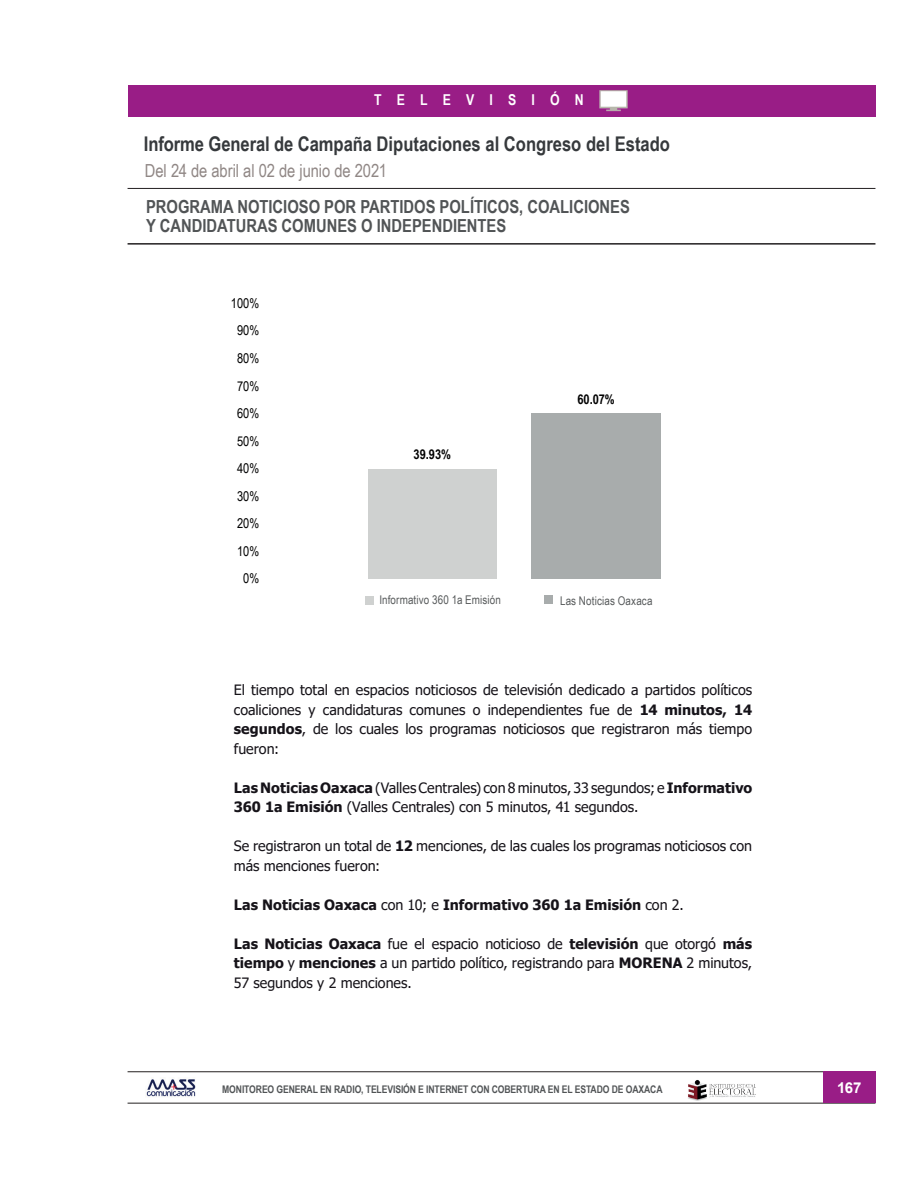
<style>
.page{position:relative;width:918px;height:1188px;background:#fff}
.page>*{position:absolute;margin:0;border:0;box-sizing:border-box;transform-origin:0 0}
.t1{font:700 20.25px "Arial Narrow";color:#36393c}
.t2{font:700 18px/19.5px "Arial Narrow";color:#515456}
.t3{font:18px "Arial Narrow";letter-spacing:-.005em;color:#908785}
.t4{font:700 15px "Arial Narrow";letter-spacing:1.01em;color:#fff}
.t5{font:700 15px "Arial";color:#fff}
.t6{font:14.25px/19.5px "Tahoma";color:#161319;text-align:justify}
.t7{font:700 14.25px "Tahoma";color:#161319}
.t8{font:13.5px "Arial Narrow";letter-spacing:-.005em;color:#000001}
.t9{font:700 13.5px "Arial Narrow";letter-spacing:-.005em;color:#000001}
.t10{font:12px "Arial Narrow";letter-spacing:.01em;color:#575a5b}
.t11{font:700 10.5px "Arial Narrow";letter-spacing:-.01em;color:#515456}
.s1{font-weight:700}
.s2{font-weight:400}
</style>
<div class="page">
<img style="left:146px;top:1079px;width:50px;height:18px">
<hr style="left:128px;top:1072px;width:747px;height:1px;background:#231f20">
<hr style="left:128px;top:1103px;width:747px;height:1px;background:#231f20">
<div style="left:823px;top:1072px;width:52px;height:31px;background:#991d86"></div>
<img style="left:688px;top:1080px;width:68px;height:21px">
<div style="left:366px;top:596px;width:8px;height:9px;background:#cfd1d0"></div>
<div style="left:544px;top:596px;width:9px;height:8px;background:#a8acac"></div>
<div style="left:368px;top:469px;width:129px;height:110px;background:#cfd1d0"></div>
<div style="left:532px;top:413px;width:129px;height:166px;background:#a8acac"></div>
<hr style="left:128px;top:243px;width:747px;height:2px;background:#231f20">
<hr style="left:128px;top:188px;width:747px;height:1px;background:#231f20">
<div style="left:128px;top:85px;width:747px;height:31px;background:#991d86"></div>
<img style="left:599px;top:90px;width:29px;height:22px">
<p class="t4" style="left:374px;top:88px;width:211px">TELEVISIÓN</p>
<h1 class="t1" style="left:144px;top:128px;width:528px">Informe General de Campaña Diputaciones al Congreso del Estado</h1>
<p class="t3" style="left:145px;top:157px;width:244px">Del 24 de abril al 02 de junio de 2021</p>
<p class="t2" style="left:146px;top:196px;width:485px">PROGRAMA NOTICIOSO POR PARTIDOS POLÍTICOS, COALICIONES<br>Y CANDIDATURAS COMUNES O INDEPENDIENTES</p>
<p class="t8" style="left:231px;top:293px;width:30px">100%</p>
<p class="t8" style="left:237px;top:321px;width:24px">90%</p>
<p class="t8" style="left:237px;top:348px;width:24px">80%</p>
<p class="t8" style="left:237px;top:376px;width:24px">70%</p>
<p class="t8" style="left:237px;top:403px;width:24px">60%</p>
<p class="t8" style="left:237px;top:431px;width:24px">50%</p>
<p class="t8" style="left:237px;top:458px;width:24px">40%</p>
<p class="t8" style="left:237px;top:486px;width:24px">30%</p>
<p class="t8" style="left:237px;top:514px;width:24px">20%</p>
<p class="t8" style="left:237px;top:541px;width:24px">10%</p>
<p class="t8" style="left:243px;top:569px;width:17px">0%</p>
<p class="t9" style="left:414px;top:444px;width:39px">39.93%</p>
<p class="t9" style="left:577px;top:389px;width:39px">60.07%</p>
<p class="t10" style="left:379px;top:591px;width:123px">Informativo 360 1a Emisión</p>
<p class="t10" style="left:560px;top:592px;width:94px">Las Noticias Oaxaca</p>
<p class="t6" style="left:234px;top:681px;width:520px">El tiempo total en espacios noticiosos de televisión dedicado a partidos políticos coaliciones y candidaturas comunes o independientes fue de <span class="s1">14 minutos, 14 segundos</span>, de los cuales los programas noticiosos que registraron más tiempo fueron:</p>
<p class="t6" style="left:234px;top:779px;width:520px"><span class="s1">Las Noticias Oaxaca</span> (Valles Centrales) con 8 minutos, 33 segundos; e <span class="s1">Informativo<br>360 1a Emisión</span> (Valles Centrales) con 5 minutos, 41 segundos.</p>
<p class="t6" style="left:234px;top:837px;width:520px">Se registraron un total de <span class="s1">12</span> menciones, de las cuales los programas noticiosos con más menciones fueron:</p>
<p class="t7" style="left:234px;top:895px;width:452px">Las Noticias Oaxaca <span class="s2">con 10; e</span> Informativo 360 1a Emisión <span class="s2">con 2.</span></p>
<p class="t6" style="left:234px;top:935px;width:520px"><span class="s1">Las Noticias Oaxaca</span> fue el espacio noticioso de <span class="s1">televisión</span> que otorgó <span class="s1">más tiempo</span> y <span class="s1">menciones</span> a un partido político, registrando para <span class="s1">MORENA</span> 2 minutos, 57 segundos y 2 menciones.</p>
<p class="t11" style="left:222px;top:1081px;width:442px">MONITOREO GENERAL EN RADIO, TELEVISIÓN E INTERNET CON COBERTURA EN EL ESTADO DE OAXACA</p>
<p class="t5" style="left:837px;top:1077px;width:26px">167</p>
</div>
